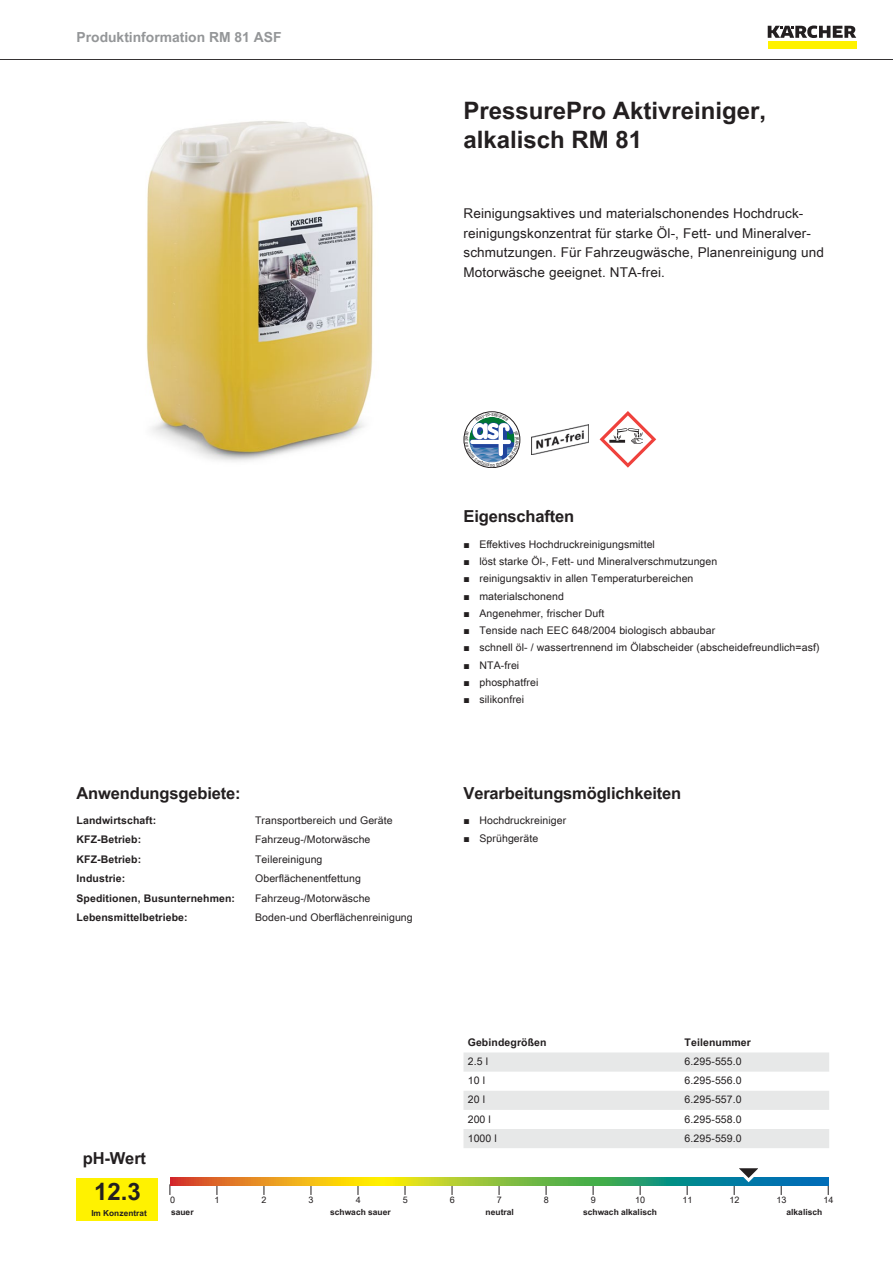
<style>
.page{position:relative;width:893px;height:1263px;background:#fff}
.page>*{position:absolute;margin:0;border:0;box-sizing:border-box;transform-origin:0 0}
.t1{font:700 24px/28.8px "Arial Unicode MS";color:#231f20}
.t2{font:700 16.5px "Arial Unicode MS";letter-spacing:-.01em;color:#231f20}
.t3{font:700 13.8px "Arial Unicode MS";color:#949698}
.t4{font:13.5px/19.5px "Arial Unicode MS";letter-spacing:.01em;color:#231f20}
.t5{font:10.5px "Arial Unicode MS";letter-spacing:.01em;color:#231f20}
.t6{font:700 10.5px "Arial Unicode MS";letter-spacing:.01em;color:#231f20}
.t7{font:9px "Arial Unicode MS";color:#231f20}
.t8{font:700 8.4px "Arial Unicode MS";color:#231f20}
.t9{font:700 8.25px "Arial Unicode MS";color:#231f20}
.s1{font-family:"Arial"}
</style>
<div class="page">
<hr style="left:0;top:59px;width:893px;height:1px;background:#231f20">
<div style="left:768px;top:42px;width:88px;height:7px;background:#fff200"></div>
<svg style="left:768px;top:26px;width:88px;height:12px"></svg>
<img style="left:146px;top:121px;width:227px;height:341px">
<img style="left:531px;top:424px;width:57px;height:30px">
<svg style="left:600px;top:411px;width:56px;height:57px"></svg>
<div style="left:77px;top:1178px;width:81px;height:42px;background:#fff200"></div>
<svg style="left:170px;top:1178px;width:658px;height:8px;background:#8aa446"></svg>
<svg style="left:731px;top:1168px;width:38px;height:27px"></svg>
<svg style="left:463px;top:1052px;width:366px;height:96px"></svg>
<svg style="left:464px;top:412px;width:56px;height:56px"></svg>
<h3 class="t3" style="left:77px;top:27px;width:207px">Produktinformation RM 81 ASF</h3>
<h1 class="t1" style="left:463px;top:97px;width:304px">PressurePro Aktivreiniger, alkalisch RM 81</h1>
<p class="t4" style="left:463px;top:203px;width:362px">Reinigungsaktives und materialschonendes Hochdruck&shy;reinigungskonzentrat für starke Öl-, Fett- und Mineralver&shy;schmutzungen. Für Fahrzeugwäsche, Planenreinigung und Motorwäsche geeignet. NTA-frei.</p>
<h2 class="t2" style="left:77px;top:780px;width:166px">Anwendungsgebiete:</h2>
<p class="t6" style="left:77px;top:812px;width:81px">Landwirtschaft:</p>
<p class="t5" style="left:255px;top:812px;width:139px">Transportbereich und Geräte</p>
<p class="t6" style="left:77px;top:832px;width:66px">KFZ-Betrieb:</p>
<p class="t5" style="left:255px;top:832px;width:117px">Fahrzeug-/Motorwäsche</p>
<p class="t6" style="left:77px;top:851px;width:66px">KFZ-Betrieb:</p>
<p class="t5" style="left:255px;top:851px;width:69px">Teilereinigung</p>
<p class="t6" style="left:77px;top:871px;width:50px">Industrie:</p>
<p class="t5" style="left:255px;top:871px;width:107px">Oberflächenentfettung</p>
<p class="t6" style="left:77px;top:890px;width:160px">Speditionen, Busunternehmen:</p>
<p class="t5" style="left:255px;top:890px;width:117px">Fahrzeug-/Motorwäsche</p>
<p class="t6" style="left:77px;top:910px;width:113px">Lebensmittelbetriebe:</p>
<p class="t5" style="left:255px;top:910px;width:159px">Boden-und Oberflächenreinigung</p>
<h2 class="t2" style="left:463px;top:504px;width:112px">Eigenschaften</h2>
<p class="t5" style="left:463px;top:536px;width:193px"><span class="s1">■</span> Effektives Hochdruckreinigungsmittel</p>
<p class="t5" style="left:463px;top:554px;width:255px"><span class="s1">■</span> löst starke Öl-, Fett- und Mineralverschmutzungen</p>
<p class="t5" style="left:463px;top:571px;width:231px"><span class="s1">■</span> reinigungsaktiv in allen Temperaturbereichen</p>
<p class="t5" style="left:463px;top:588px;width:102px"><span class="s1">■</span> materialschonend</p>
<p class="t5" style="left:463px;top:605px;width:143px"><span class="s1">■</span> Angenehmer, frischer Duft</p>
<p class="t5" style="left:463px;top:623px;width:253px"><span class="s1">■</span> Tenside nach EEC 648/2004 biologisch abbaubar</p>
<p class="t5" style="left:463px;top:640px;width:358px"><span class="s1">■</span> schnell öl- / wassertrennend im Ölabscheider (abscheidefreundlich=asf)</p>
<p class="t5" style="left:463px;top:657px;width:57px"><span class="s1">■</span> NTA-frei</p>
<p class="t5" style="left:463px;top:674px;width:76px"><span class="s1">■</span> phosphatfrei</p>
<p class="t5" style="left:463px;top:692px;width:62px"><span class="s1">■</span> silikonfrei</p>
<h2 class="t2" style="left:463px;top:780px;width:219px">Verarbeitungsmöglichkeiten</h2>
<p class="t5" style="left:463px;top:813px;width:104px"><span class="s1">■</span> Hochdruckreiniger</p>
<p class="t5" style="left:463px;top:830px;width:76px"><span class="s1">■</span> Sprühgeräte</p>
<p class="t6" style="left:468px;top:1034px;width:80px">Gebindegrößen</p>
<p class="t6" style="left:685px;top:1034px;width:68px">Teilenummer</p>
<p class="t5" style="left:468px;top:1054px;width:22px">2.5 l</p>
<p class="t5" style="left:685px;top:1054px;width:59px">6.295-555.0</p>
<p class="t5" style="left:468px;top:1073px;width:19px">10 l</p>
<p class="t5" style="left:685px;top:1073px;width:59px">6.295-556.0</p>
<p class="t5" style="left:468px;top:1092px;width:19px">20 l</p>
<p class="t5" style="left:685px;top:1092px;width:59px">6.295-557.0</p>
<p class="t5" style="left:468px;top:1111px;width:25px">200 l</p>
<p class="t5" style="left:685px;top:1111px;width:59px">6.295-558.0</p>
<p class="t5" style="left:468px;top:1130px;width:31px">1000 l</p>
<p class="t5" style="left:685px;top:1130px;width:59px">6.295-559.0</p>
<h2 class="t2" style="left:83px;top:1146px;width:65px">pH-Wert</h2>
<h1 class="t1" style="left:94px;top:1178px;width:48px">12.3</h1>
<p class="t7" style="left:170px;top:1193px;width:7px">0</p>
<p class="t7" style="left:215px;top:1193px;width:7px">1</p>
<p class="t7" style="left:262px;top:1193px;width:7px">2</p>
<p class="t7" style="left:309px;top:1193px;width:7px">3</p>
<p class="t7" style="left:356px;top:1193px;width:7px">4</p>
<p class="t7" style="left:403px;top:1193px;width:7px">5</p>
<p class="t7" style="left:450px;top:1193px;width:7px">6</p>
<p class="t7" style="left:497px;top:1193px;width:7px">7</p>
<p class="t7" style="left:544px;top:1193px;width:7px">8</p>
<p class="t7" style="left:591px;top:1193px;width:7px">9</p>
<p class="t7" style="left:635px;top:1193px;width:12px">10</p>
<p class="t7" style="left:682px;top:1193px;width:12px">11</p>
<p class="t7" style="left:729px;top:1193px;width:12px">12</p>
<p class="t7" style="left:776px;top:1193px;width:12px">13</p>
<p class="t7" style="left:823px;top:1193px;width:12px">14</p>
<p class="t9" style="left:91px;top:1207px;width:57px">Im Konzentrat</p>
<p class="t8" style="left:171px;top:1206px;width:24px">sauer</p>
<p class="t8" style="left:330px;top:1206px;width:62px">schwach sauer</p>
<p class="t8" style="left:486px;top:1206px;width:30px">neutral</p>
<p class="t8" style="left:583px;top:1206px;width:75px">schwach alkalisch</p>
<p class="t8" style="left:786px;top:1206px;width:37px">alkalisch</p>
</div>
